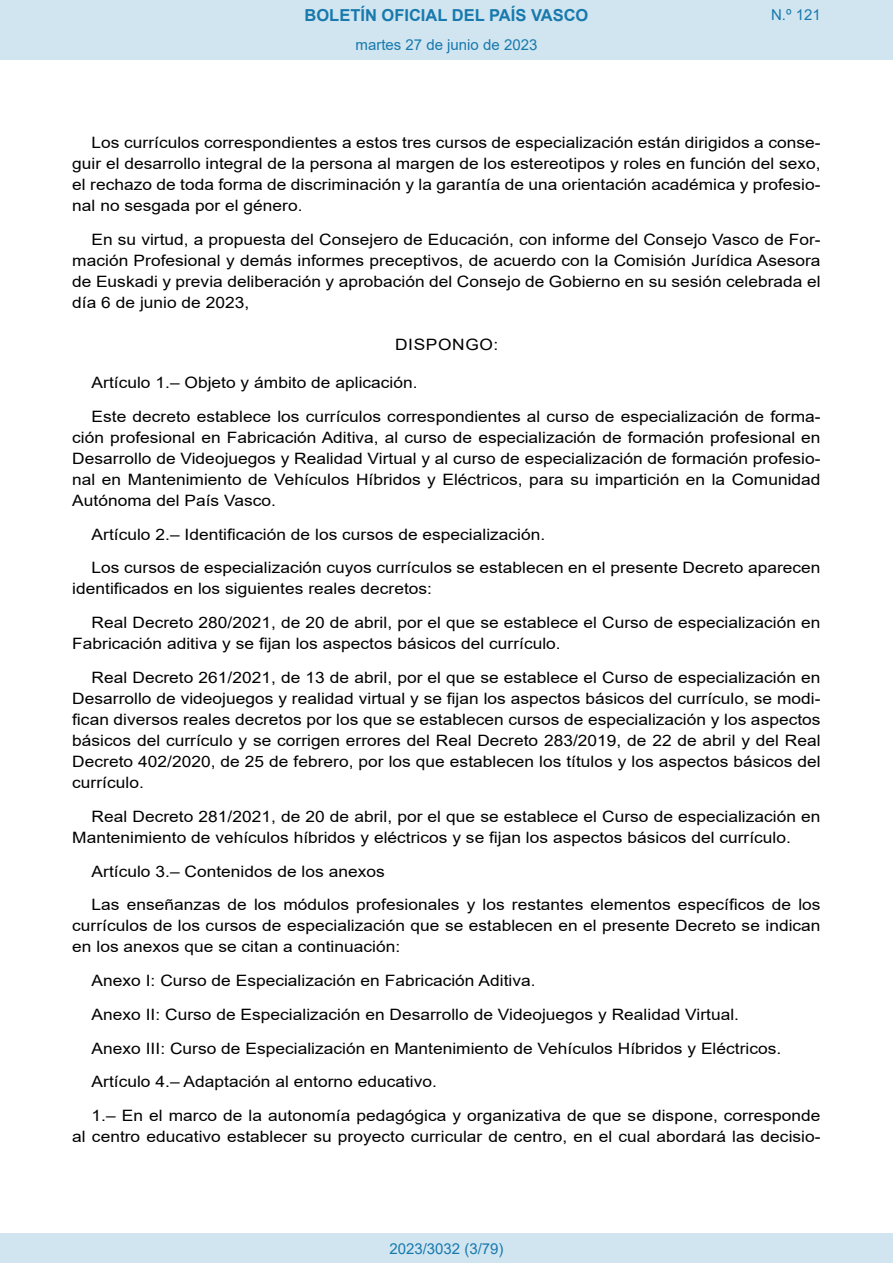
<style>
.page{position:relative;width:893px;height:1263px;background:#fff}
.page>*{position:absolute;margin:0;border:0;box-sizing:border-box;transform-origin:0 0}
.t1{font:700 16.5px "Arial";color:#1879ad}
.BOPVDetalle{font:15.6px/21px "Arial";color:#000;text-align:justify;scale:1.11 1}
.BOPVClave{font:15.6px "Arial";letter-spacing:.035em;color:#000;scale:1.11 1}
.Paginacion_Centro{font:15px "Arial";color:#1879ad}
</style>
<div class="page">
<div style="left:0;top:0;width:893px;height:60px;background:#d0e5f0"></div>
<div style="left:0;top:1233px;width:893px;height:30px;background:#d0e5f0"></div>
<p class="t1" style="left:305px;top:3px;width:285px">BOLETÍN OFICIAL DEL PAÍS VASCO</p>
<p class="Paginacion_Centro" style="left:356px;top:35px;width:183px">martes 27 de junio de 2023</p>
<p class="Paginacion_Centro" style="left:771px;top:5px;width:51px">N.º 121</p>
<p class="BOPVDetalle" style="left:72px;top:132px;width:676px;text-indent:19px">Los currículos correspondientes a estos tres cursos de especialización están dirigidos a conse&shy;guir el desarrollo integral de la persona al margen de los estereotipos y roles en función del sexo, el rechazo de toda forma de discriminación y la garantía de una orientación académica y profesio&shy;nal no sesgada por el género.</p>
<p class="BOPVDetalle" style="left:72px;top:229px;width:676px;text-indent:19px">En su virtud, a propuesta del Consejero de Educación, con informe del Consejo Vasco de For&shy;mación Profesional y demás informes preceptivos, de acuerdo con la Comisión Jurídica Asesora de Euskadi y previa deliberación y aprobación del Consejo de Gobierno en su sesión celebrada el día 6 de junio de 2023,</p>
<p class="BOPVClave" style="left:395px;top:334px;width:94px">DISPONGO:</p>
<p class="BOPVDetalle" style="left:92px;top:372px;width:295px">Artículo 1.– Objeto y ámbito de aplicación.</p>
<p class="BOPVDetalle" style="left:72px;top:406px;width:676px;text-indent:19px">Este decreto establece los currículos correspondientes al curso de especialización de forma&shy;ción profesional en Fabricación Aditiva, al curso de especialización de formación profesional en Desarrollo de Videojuegos y Realidad Virtual y al curso de especialización de formación profesio&shy;nal en Mantenimiento de Vehículos Híbridos y Eléctricos, para su impartición en la Comunidad Autónoma del País Vasco.</p>
<p class="BOPVDetalle" style="left:92px;top:524px;width:410px">Artículo 2.– Identificación de los cursos de especialización.</p>
<p class="BOPVDetalle" style="left:72px;top:557px;width:676px;text-indent:19px">Los cursos de especialización cuyos currículos se establecen en el presente Decreto aparecen identificados en los siguientes reales decretos:</p>
<p class="BOPVDetalle" style="left:72px;top:612px;width:676px;text-indent:19px">Real Decreto 280/2021, de 20 de abril, por el que se establece el Curso de especialización en<br>Fabricación aditiva y se fijan los aspectos básicos del currículo.</p>
<p class="BOPVDetalle" style="left:72px;top:667px;width:676px;text-indent:19px">Real Decreto 261/2021, de 13 de abril, por el que se establece el Curso de especialización en Desarrollo de videojuegos y realidad virtual y se fijan los aspectos básicos del currículo, se modi&shy;fican diversos reales decretos por los que se establecen cursos de especialización y los aspectos básicos del currículo y se corrigen errores del Real Decreto 283/2019, de 22 de abril y del Real Decreto 402/2020, de 25 de febrero, por los que establecen los títulos y los aspectos básicos del currículo.</p>
<p class="BOPVDetalle" style="left:72px;top:806px;width:676px;text-indent:19px">Real Decreto 281/2021, de 20 de abril, por el que se establece el Curso de especialización en<br>Mantenimiento de vehículos híbridos y eléctricos y se fijan los aspectos básicos del currículo.</p>
<p class="BOPVDetalle" style="left:92px;top:860px;width:265px">Artículo 3.– Contenidos de los anexos</p>
<p class="BOPVDetalle" style="left:72px;top:894px;width:676px;text-indent:19px">Las enseñanzas de los módulos profesionales y los restantes elementos específicos de los currículos de los cursos de especialización que se establecen en el presente Decreto se indican en los anexos que se citan a continuación:</p>
<p class="BOPVDetalle" style="left:92px;top:970px;width:401px">Anexo I: Curso de Especialización en Fabricación Aditiva.</p>
<p class="BOPVDetalle" style="left:92px;top:1004px;width:585px">Anexo II: Curso de Especialización en Desarrollo de Videojuegos y Realidad Virtual.</p>
<p class="BOPVDetalle" style="left:92px;top:1037px;width:623px">Anexo III: Curso de Especialización en Mantenimiento de Vehículos Híbridos y Eléctricos.</p>
<p class="BOPVDetalle" style="left:92px;top:1071px;width:313px">Artículo 4.– Adaptación al entorno educativo.</p>
<p class="BOPVDetalle" style="left:72px;top:1105px;width:676px;text-align:right">1.– En el marco de la autonomía pedagógica y organizativa de que se dispone, corresponde<br>al centro educativo establecer su proyecto curricular de centro, en el cual abordará las decisio-</p>
<p class="Paginacion_Centro" style="left:389px;top:1238px;width:116px">2023/3032 (3/79)</p>
</div>
